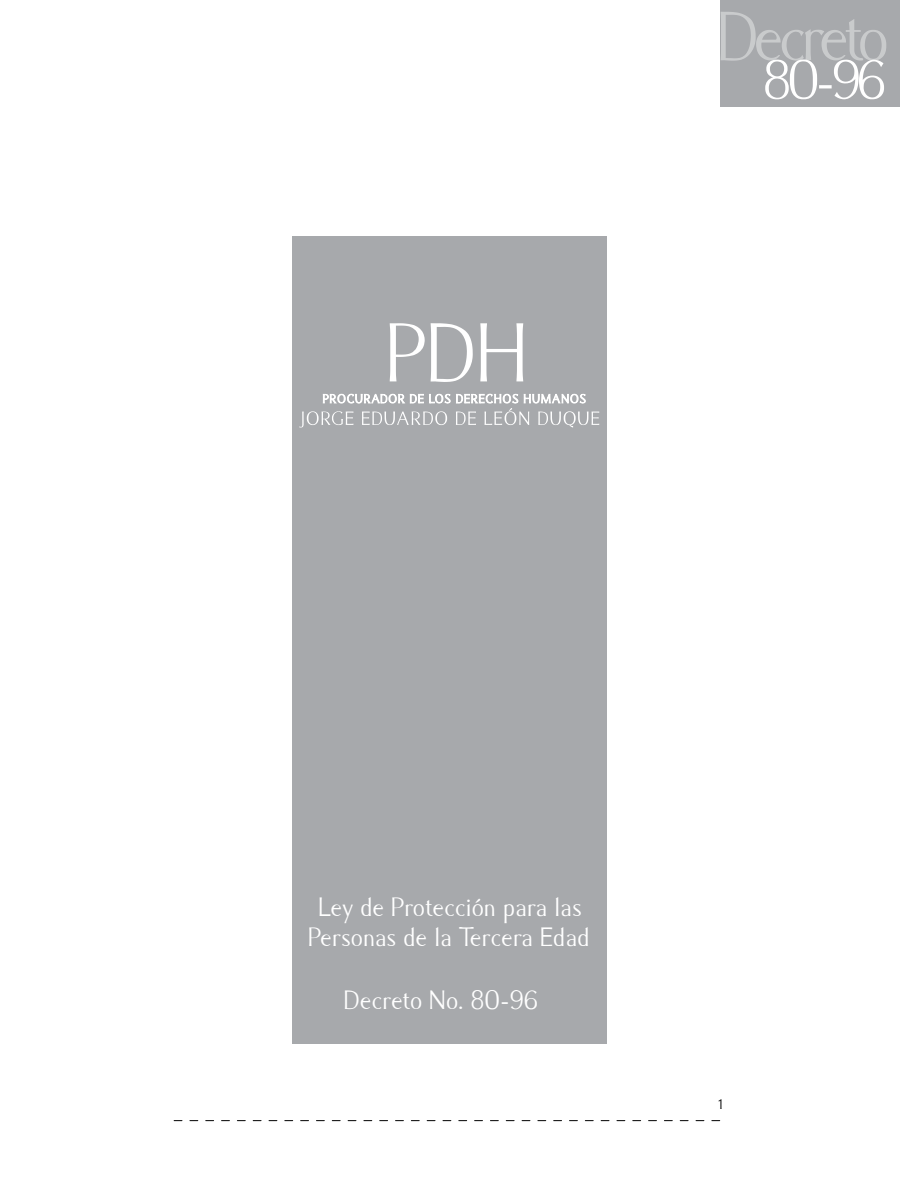
<style>
.page{position:relative;width:900px;height:1188px;background:#fff}
.page>*{position:absolute;margin:0;border:0;box-sizing:border-box;transform-origin:0 0}
.t1{font:84px "Caramella";color:#fff}
.t2{font:70px "Caramella";letter-spacing:-.075em;color:#fff}
.t3{font:56px "Caramella";color:#fff}
.t4{font:27px/30.6px "Caramella";color:#fff;text-align:center}
.t5{font:14.4px "Caramella";color:#000}
</style>
<div class="page">
<div style="left:720px;top:0;width:180px;height:107px;background:#a7a9ac"></div>
<svg style="left:174px;top:1120px;width:546px;height:1px"></svg>
<div style="left:293px;top:236px;width:314px;height:808px;background:#a7a9ac"></div>
<svg style="left:299px;top:393px;width:300px;height:35px"></svg>
<h1 class="t1" style="left:385px;top:308px;width:145px">PDH</h1>
<h2 class="t2" style="left:716px;top:-1px;width:174px">Decreto</h2>
<h3 class="t3" style="left:762px;top:50px;width:126px">80-96</h3>
<p class="t4" style="left:308px;top:892px;width:283px">Ley de Protección para las<br>Personas de la Tercera Edad</p>
<p class="t4" style="left:343px;top:985px;width:197px">Decreto No. 80-96</p>
<p class="t5" style="left:719px;top:1097px;width:6px">1</p>
</div>
